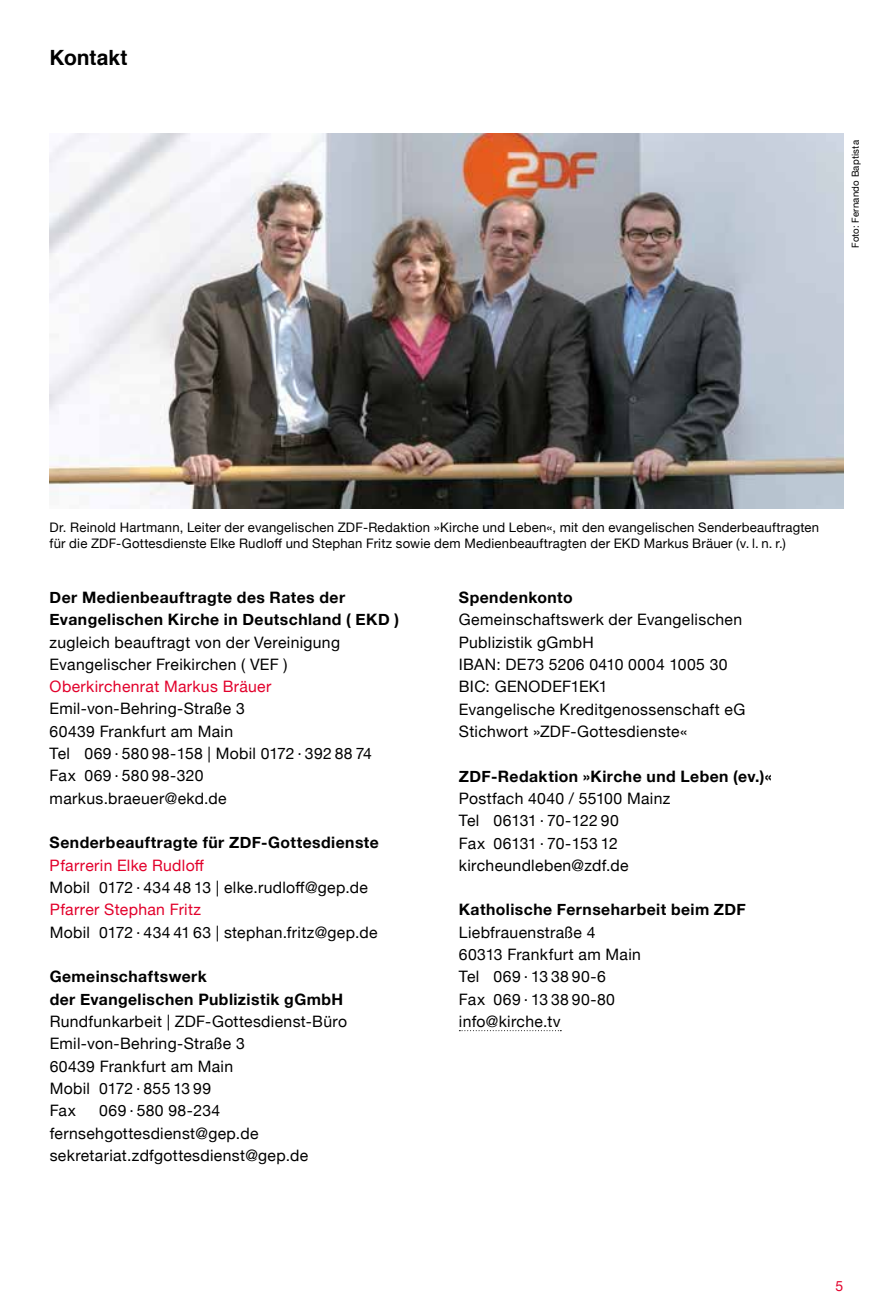
<style>
.page{position:relative;width:893px;height:1315px;background:#fff}
.page>*{position:absolute;margin:0;border:0;box-sizing:border-box;transform-origin:0 0}
.t1{font:700 21px "Helvetica";color:#000}
.t2{font:15.75px/22.4px "Helvetica Neue";letter-spacing:.02em;color:#000}
.t3{font:700 15.75px/22.4px "Helvetica Neue";letter-spacing:.03em;color:#000}
.t4{font:15.75px "Helvetica Neue";letter-spacing:.02em;color:#e2002b}
.t5{font:14px "Helvetica Neue";color:#e2002b}
.t6{font:13.12px/15.8px "Helvetica Neue";letter-spacing:.02em;color:#000}
.t7{font:9.62px "Helvetica Neue";letter-spacing:.025em;color:#000}
</style>
<div class="page">
<img style="left:50px;top:134px;width:793px;height:374px">
<svg style="left:459px;top:1030px;width:102px;height:1px"></svg>
<h1 class="t1" style="left:50px;top:41px;width:79px">Kontakt</h1>
<p class="t7" style="left:848px;top:248px;width:109px;rotate:-90deg">Foto: Fernando Baptista</p>
<p class="t6" style="left:50px;top:520px;width:771px">Dr. Reinold Hartmann, Leiter der evangelischen ZDF-Redaktion »Kirche und Leben«, mit den evangelischen Senderbeauftragten für die ZDF-Gottesdienste Elke Rudloff und Stephan Fritz sowie dem Medienbeauftragten der EKD Markus Bräuer (v. l. n. r.)</p>
<p class="t3" style="left:50px;top:586px;width:351px">Der Medienbeauftragte des Rates der<br>Evangelischen Kirche in Deutschland ( EKD )</p>
<p class="t2" style="left:50px;top:631px;width:292px">zugleich beauftragt von der Vereinigung<br>Evangelischer Freikirchen ( VEF )</p>
<p class="t4" style="left:50px;top:675px;width:223px">Oberkirchenrat Markus Bräuer</p>
<p class="t2" style="left:50px;top:698px;width:324px">Emil-von-Behring-Straße 3<br>60439 Frankfurt am Main<br>Tel 069 · 580 98 - 158 | Mobil 0172 · 392 88 74<br>Fax 069 · 580 98 - 320 markus.braeuer@ekd.de</p>
<p class="t3" style="left:50px;top:832px;width:331px">Senderbeauftragte für ZDF-Gottesdienste</p>
<p class="t4" style="left:50px;top:854px;width:156px">Pfarrerin Elke Rudloff</p>
<p class="t2" style="left:50px;top:877px;width:320px">Mobil 0172 · 434 48 13 | elke.rudloff@gep.de</p>
<p class="t4" style="left:50px;top:898px;width:153px">Pfarrer Stephan Fritz</p>
<p class="t2" style="left:50px;top:922px;width:329px">Mobil 0172 · 434 41 63 | stephan.fritz@gep.de</p>
<p class="t3" style="left:50px;top:966px;width:295px">Gemeinschaftswerk<br>der Evangelischen Publizistik gGmbH</p>
<p class="t2" style="left:50px;top:1011px;width:299px">Rundfunkarbeit | ZDF-Gottesdienst-Büro<br>Emil-von-Behring-Straße 3<br>60439 Frankfurt am Main<br>Mobil 0172 · 855 13 99<br>Fax</p>
<p class="t2" style="left:50px;top:1100px;width:260px;text-indent:50px">069 · 580 98 - 234 fernsehgottesdienst@gep.de sekretariat.zdfgottesdienst@gep.de</p>
<p class="t3" style="left:459px;top:586px;width:115px">Spendenkonto</p>
<p class="t2" style="left:459px;top:609px;width:288px">Gemeinschaftswerk der Evangelischen<br>Publizistik gGmbH<br>IBAN: DE73 5206 0410 0004 1005 30<br>BIC: GENODEF1EK1<br>Evangelische Kreditgenossenschaft eG<br>Stichwort »ZDF-Gottesdienste«</p>
<p class="t3" style="left:459px;top:765px;width:314px">ZDF-Redaktion »Kirche und Leben (ev.)«</p>
<p class="t2" style="left:459px;top:788px;width:213px">Postfach 4040 / 55100 Mainz<br>Tel 06131 · 70 - 122 90<br>Fax 06131 · 70 - 153 12 kircheundleben@zdf.de</p>
<p class="t3" style="left:459px;top:899px;width:289px">Katholische Fernseharbeit beim ZDF</p>
<p class="t2" style="left:459px;top:922px;width:183px">Liebfrauenstraße 4<br>60313 Frankfurt am Main<br>Tel 069 · 13 38 90 - 6<br>Fax 069 · 13 38 90 - 80 info@kirche.tv</p>
<p class="t5" style="left:836px;top:1276px;width:9px">5</p>
</div>
